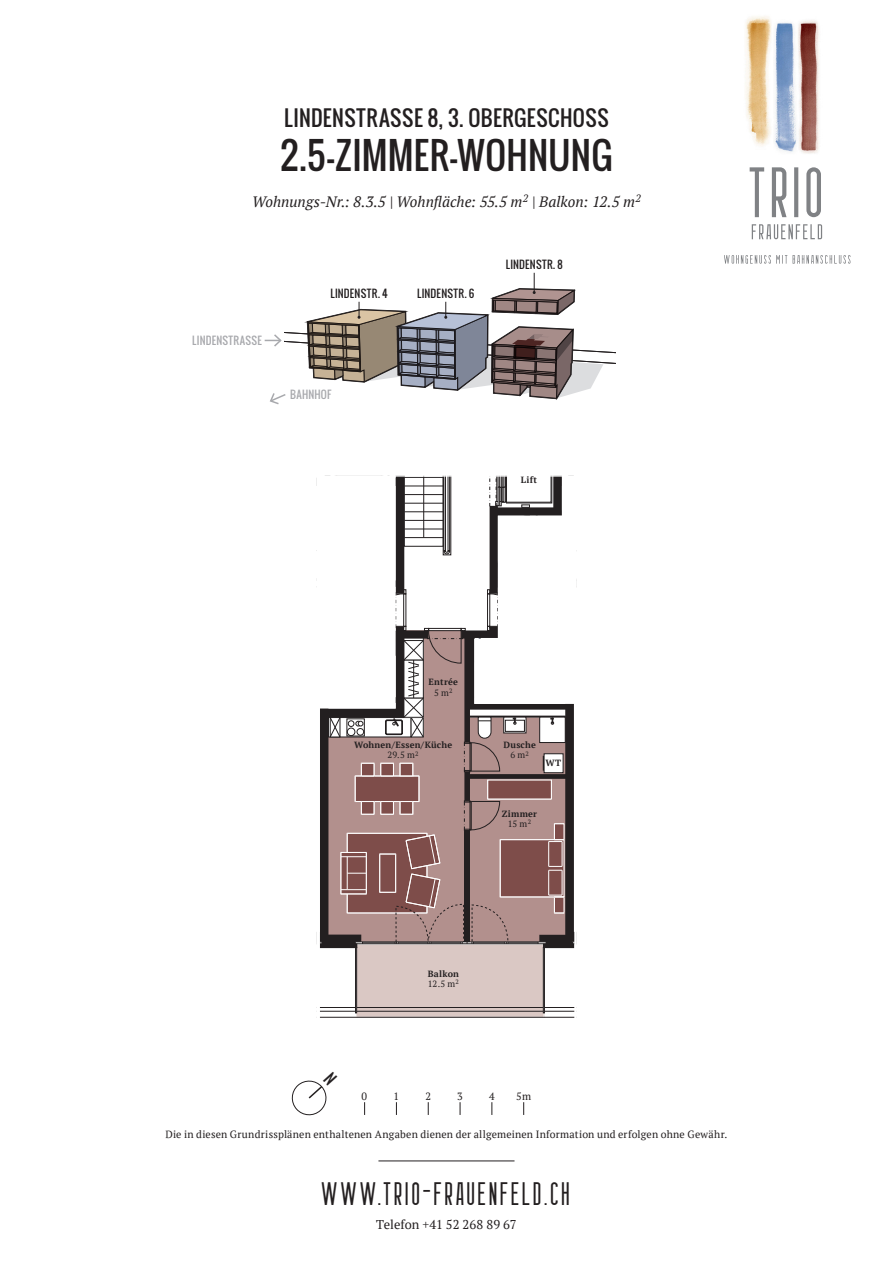
<style>
.page{position:relative;width:893px;height:1263px;background:#fff}
.page>*{position:absolute;margin:0;border:0;box-sizing:border-box;transform-origin:0 0}
.t1{font:36px "Oswald";letter-spacing:.005em;color:#231f20}
.t2{font:29.1px "Berlin Email 2";letter-spacing:.08em;color:#231f20}
.t3{font:21px "Oswald";letter-spacing:.025em;color:#231f20}
.t4{font:italic 15px "PT Serif";color:#231f20}
.t5{font:12.75px "PT Serif";letter-spacing:-.005em;color:#231f20}
.t6{font:10.5px "PT Serif";letter-spacing:.015em;color:#231f20}
.t7{font:10.5px "Oswald";letter-spacing:.025em;color:#231f20}
.t8{font:10.5px "Oswald";letter-spacing:.025em;color:#a8a9ad}
.t9{font:700 9px/10.5px "PT Serif";letter-spacing:.025em;color:#231f20;text-align:center}
.s1{font-weight:400}
</style>
<div class="page">
<hr style="left:378px;top:1160px;width:136px;height:1px;background:#231f20">
<img style="left:745px;top:16px;width:74px;height:138px">
<svg style="left:724px;top:255px;width:126px;height:9px"></svg>
<svg style="left:752px;top:224px;width:70px;height:15px"></svg>
<svg style="left:750px;top:167px;width:71px;height:50px"></svg>
<svg style="left:364px;top:1102px;width:1px;height:13px"></svg>
<svg style="left:396px;top:1102px;width:1px;height:13px"></svg>
<svg style="left:428px;top:1102px;width:1px;height:13px"></svg>
<svg style="left:460px;top:1102px;width:1px;height:13px"></svg>
<svg style="left:492px;top:1102px;width:1px;height:13px"></svg>
<svg style="left:523px;top:1102px;width:1px;height:13px"></svg>
<svg style="left:265px;top:273px;width:351px;height:132px"></svg>
<svg style="left:319px;top:478px;width:255px;height:540px"></svg>
<svg style="left:291px;top:1080px;width:36px;height:36px"></svg>
<h3 class="t3" style="left:284px;top:102px;width:326px">LINDENSTRASSE 8, 3. OBERGESCHOSS</h3>
<h1 class="t1" style="left:281px;top:128px;width:333px">2.5-ZIMMER-WOHNUNG</h1>
<h3 class="t4" style="left:252px;top:192px;width:390px">Wohnungs-Nr.: 8.3.5 | Wohnfläche: 55.5 m<sup>2</sup> | Balkon: 12.5 m<sup>2</sup></h3>
<p class="t8" style="left:192px;top:333px;width:71px">LINDENSTRASSE</p>
<p class="t7" style="left:330px;top:285px;width:59px">LINDENSTR. 4</p>
<p class="t7" style="left:417px;top:285px;width:59px">LINDENSTR. 6</p>
<p class="t8" style="left:290px;top:386px;width:43px">BAHNHOF</p>
<p class="t7" style="left:506px;top:256px;width:58px">LINDENSTR. 8</p>
<p class="t9" style="left:521px;top:474px;width:18px">Lift</p>
<p class="t9" style="left:429px;top:677px;width:31px">Entrée<br><span class="s1">5 m</span><sup>2</sup></p>
<p class="t9" style="left:354px;top:739px;width:100px">Wohnen/Essen/Küche<br><span class="s1">29.5 m</span><sup>2</sup></p>
<p class="t9" style="left:504px;top:739px;width:34px">Dusche<br><span class="s1">6 m</span><sup>2</sup></p>
<p class="t9" style="left:545px;top:758px;width:17px">WT</p>
<p class="t9" style="left:502px;top:808px;width:37px">Zimmer<br><span class="s1">15 m</span><sup>2</sup></p>
<p class="t9" style="left:428px;top:968px;width:33px;text-align:left">Balkon<br><span class="s1">12.5 m</span><sup>2</sup></p>
<p class="t6" style="left:362px;top:1089px;width:7px">0</p>
<p class="t6" style="left:393px;top:1089px;width:7px">1</p>
<p class="t6" style="left:425px;top:1089px;width:7px">2</p>
<p class="t6" style="left:457px;top:1089px;width:7px">3</p>
<p class="t6" style="left:489px;top:1089px;width:7px">4</p>
<p class="t6" style="left:516px;top:1089px;width:17px">5m</p>
<p class="t6" style="left:165px;top:1127px;width:564px">Die in diesen Grundrissplänen enthaltenen Angaben dienen der allgemeinen Information und erfolgen ohne Gewähr.</p>
<h2 class="t2" style="left:322px;top:1176px;width:251px">WWW.TRlO-FRAUENFELD.CH</h2>
<p class="t5" style="left:376px;top:1216px;width:142px">Telefon +41 52 268 89 67</p>
</div>
